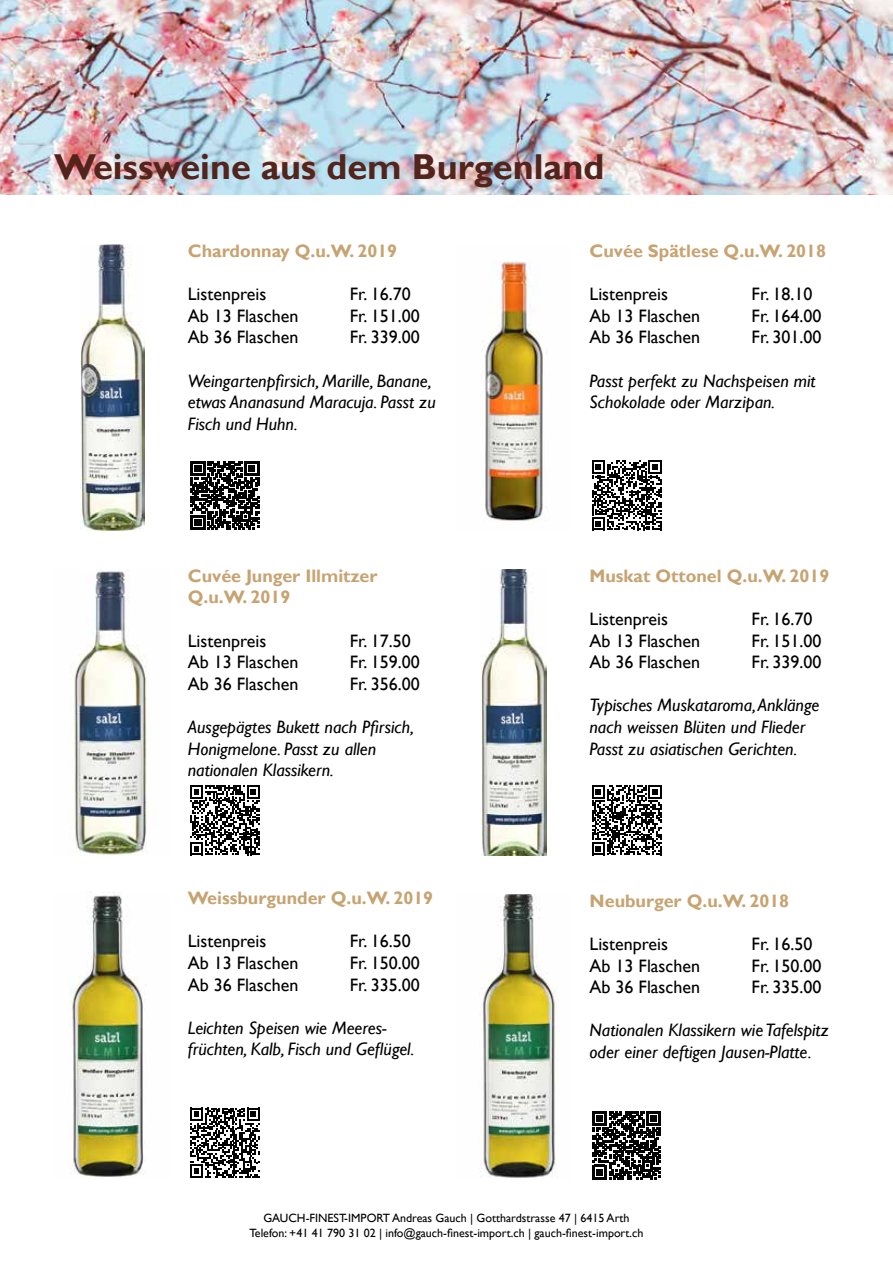
<style>
.page{position:relative;width:893px;height:1263px;background:#fff}
.page>*{position:absolute;margin:0;border:0;box-sizing:border-box;transform-origin:0 0}
.t1{font:700 36px "Gill Sans";color:#53241c}
.t2{font:italic 18px/21.6px "Gill Sans";color:#000}
.t3{font:18px "Gill Sans";color:#000}
.t4{font:700 18px/21.6px "Gill Sans";color:#c7a371}
.t5{font:12px/14.4px "Gill Sans";color:#000;text-align:center}
</style>
<div class="page">
<img style="left:0;top:0;width:893px;height:195px">
<img style="left:80px;top:244px;width:64px;height:287px">
<svg style="left:191px;top:461px;width:68px;height:69px"></svg>
<img style="left:73px;top:569px;width:76px;height:286px">
<svg style="left:190px;top:785px;width:70px;height:70px"></svg>
<img style="left:481px;top:261px;width:66px;height:260px">
<svg style="left:592px;top:460px;width:70px;height:70px"></svg>
<img style="left:482px;top:569px;width:64px;height:286px">
<svg style="left:592px;top:785px;width:70px;height:70px"></svg>
<img style="left:70px;top:892px;width:76px;height:285px">
<svg style="left:190px;top:1108px;width:70px;height:69px"></svg>
<img style="left:479px;top:894px;width:78px;height:284px">
<svg style="left:592px;top:1111px;width:69px;height:68px"></svg>
<h1 class="t1" style="left:54px;top:145px;width:552px">Weissweine aus dem Burgenland</h1>
<p class="t4" style="left:188px;top:241px;width:211px">Chardonnay Q.u.W. 2019</p>
<p class="t3" style="left:188px;top:284px;width:80px">Listenpreis</p>
<p class="t3" style="left:350px;top:284px;width:62px">Fr. 16.70</p>
<p class="t3" style="left:188px;top:305px;width:112px">Ab 13 Flaschen</p>
<p class="t3" style="left:350px;top:305px;width:71px">Fr. 151.00</p>
<p class="t3" style="left:188px;top:327px;width:112px">Ab 36 Flaschen</p>
<p class="t3" style="left:350px;top:327px;width:71px">Fr. 339.00</p>
<p class="t2" style="left:188px;top:370px;width:250px">Weingartenpfirsich, Marille, Banane, etwas Ananasund Maracuja. Passt zu<br>Fisch und Huhn.</p>
<p class="t4" style="left:188px;top:565px;width:191px">Cuvée Junger Illmitzer<br>Q.u.W. 2019</p>
<p class="t3" style="left:188px;top:630px;width:80px">Listenpreis</p>
<p class="t3" style="left:350px;top:630px;width:62px">Fr. 17.50</p>
<p class="t3" style="left:188px;top:652px;width:112px">Ab 13 Flaschen</p>
<p class="t3" style="left:350px;top:652px;width:71px">Fr. 159.00</p>
<p class="t3" style="left:188px;top:673px;width:112px">Ab 36 Flaschen</p>
<p class="t3" style="left:350px;top:673px;width:71px">Fr. 356.00</p>
<p class="t2" style="left:188px;top:716px;width:228px">Ausgepägtes Bukett nach Pfirsich,<br>Honigmelone. Passt zu allen nationalen Klassikern.</p>
<p class="t4" style="left:188px;top:888px;width:247px">Weissburgunder Q.u.W. 2019</p>
<p class="t3" style="left:188px;top:931px;width:80px">Listenpreis</p>
<p class="t3" style="left:350px;top:931px;width:62px">Fr. 16.50</p>
<p class="t3" style="left:188px;top:952px;width:112px">Ab 13 Flaschen</p>
<p class="t3" style="left:350px;top:952px;width:71px">Fr. 150.00</p>
<p class="t3" style="left:188px;top:974px;width:112px">Ab 36 Flaschen</p>
<p class="t3" style="left:350px;top:974px;width:71px">Fr. 335.00</p>
<p class="t2" style="left:188px;top:1017px;width:228px">Leichten Speisen wie Meeres&shy;früchten, Kalb, Fisch und Geflügel.</p>
<p class="t4" style="left:589px;top:241px;width:238px">Cuvée Spätlese Q.u.W. 2018</p>
<p class="t3" style="left:589px;top:284px;width:80px">Listenpreis</p>
<p class="t3" style="left:751px;top:284px;width:62px">Fr. 18.10</p>
<p class="t3" style="left:589px;top:305px;width:112px">Ab 13 Flaschen</p>
<p class="t3" style="left:751px;top:305px;width:71px">Fr. 164.00</p>
<p class="t3" style="left:589px;top:327px;width:112px">Ab 36 Flaschen</p>
<p class="t3" style="left:751px;top:327px;width:71px">Fr. 301.00</p>
<p class="t2" style="left:589px;top:370px;width:227px">Passt perfekt zu Nachspeisen mit<br>Schokolade oder Marzipan.</p>
<p class="t4" style="left:589px;top:565px;width:241px">Muskat Ottonel Q.u.W. 2019</p>
<p class="t3" style="left:589px;top:608px;width:80px">Listenpreis</p>
<p class="t3" style="left:751px;top:608px;width:62px">Fr. 16.70</p>
<p class="t3" style="left:589px;top:630px;width:112px">Ab 13 Flaschen</p>
<p class="t3" style="left:751px;top:630px;width:71px">Fr. 151.00</p>
<p class="t3" style="left:589px;top:652px;width:112px">Ab 36 Flaschen</p>
<p class="t3" style="left:751px;top:652px;width:71px">Fr. 339.00</p>
<p class="t2" style="left:589px;top:695px;width:231px">Typisches Muskataroma, Anklänge nach weissen Blüten und Flieder<br>Passt zu asiatischen Gerichten.</p>
<p class="t4" style="left:589px;top:890px;width:201px">Neuburger Q.u.W. 2018</p>
<p class="t3" style="left:589px;top:933px;width:80px">Listenpreis</p>
<p class="t3" style="left:751px;top:933px;width:62px">Fr. 16.50</p>
<p class="t3" style="left:589px;top:955px;width:112px">Ab 13 Flaschen</p>
<p class="t3" style="left:751px;top:955px;width:71px">Fr. 150.00</p>
<p class="t3" style="left:589px;top:977px;width:112px">Ab 36 Flaschen</p>
<p class="t3" style="left:751px;top:977px;width:71px">Fr. 335.00</p>
<p class="t2" style="left:589px;top:1020px;width:241px">Nationalen Klassikern wie Tafelspitz oder einer deftigen Jausen-Platte.</p>
<p class="t5" style="left:249px;top:1211px;width:395px">GAUCH-FINEST-IMPORT Andreas Gauch | Gotthardstrasse 47 | 6415 Arth<br>Telefon: +41 41 790 31 02 | info@gauch-finest-import.ch | gauch-finest-import.ch</p>
</div>
